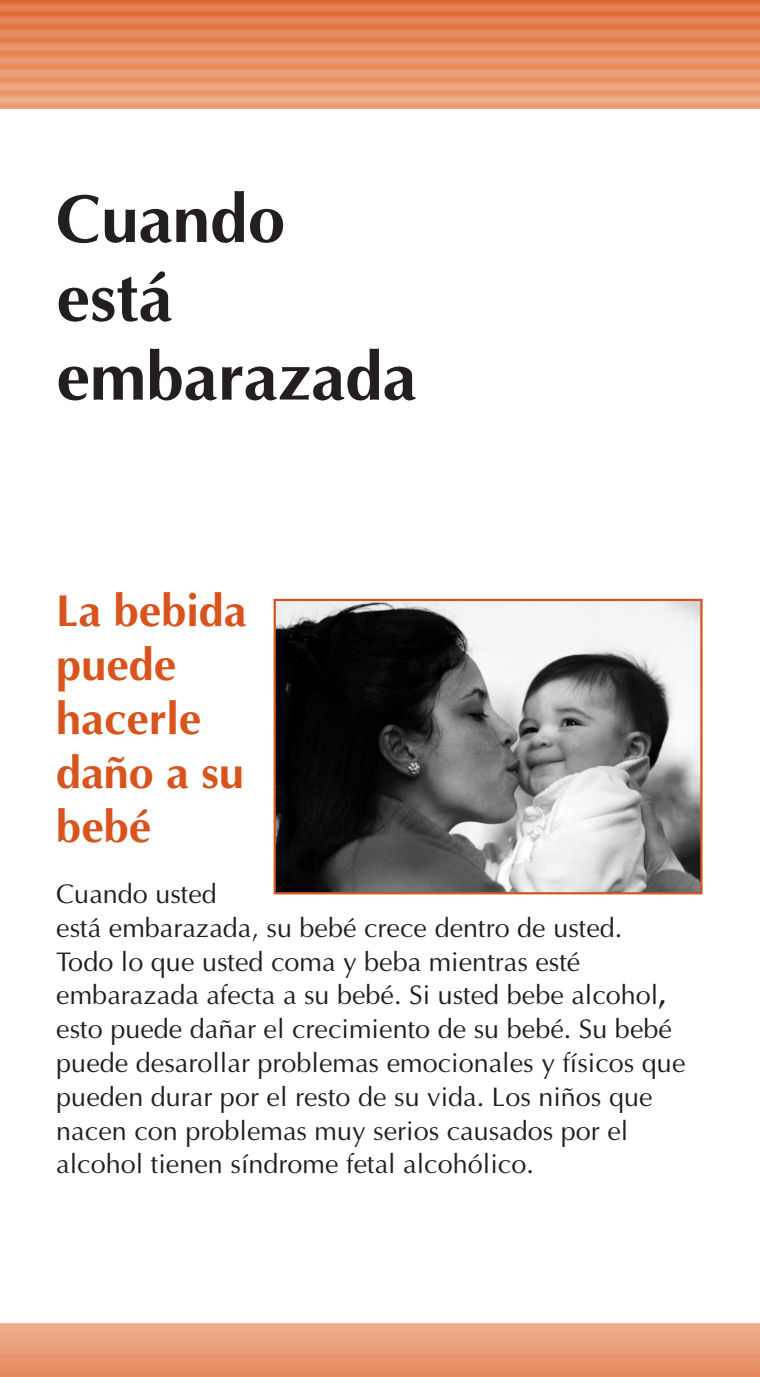
<style>
.page{position:relative;width:760px;height:1377px;background:#fff}
.page>*{position:absolute;margin:0;border:0;box-sizing:border-box;transform-origin:0 0}
.t1{font:700 67.5px/78.8px "Optima";color:#231f20}
.t2{font:700 45px/54px "Optima";color:#d9531c}
.t3{font:27px/33.8px "Optima";color:#231f20}
.s1{font-weight:700}
</style>
<div class="page">
<div style="left:0;top:0;width:759px;height:5px;background:#dc642e"></div>
<div style="left:0;top:3px;width:759px;height:5px;background:#df7140"></div>
<div style="left:0;top:4px;width:759px;height:5px;background:#e27f51"></div>
<div style="left:0;top:6px;width:759px;height:5px;background:#e38357"></div>
<div style="left:0;top:9px;width:759px;height:5px;background:#e28052"></div>
<div style="left:0;top:10px;width:759px;height:5px;background:#e17c4c"></div>
<div style="left:0;top:11px;width:759px;height:5px;background:#e07542"></div>
<div style="left:0;top:12px;width:759px;height:5px;background:#de6c36"></div>
<div style="left:0;top:16px;width:759px;height:5px;background:#e17846"></div>
<div style="left:0;top:17px;width:759px;height:5px;background:#e38557"></div>
<hr style="left:0;top:19px;width:759px;height:4px;background:#e4895d">
<div style="left:0;top:23px;width:759px;height:5px;background:#e38355"></div>
<div style="left:0;top:24px;width:759px;height:5px;background:#e17d4d"></div>
<div style="left:0;top:25px;width:759px;height:5px;background:#e0733f"></div>
<div style="left:0;top:29px;width:759px;height:5px;background:#e27d4c"></div>
<div style="left:0;top:30px;width:759px;height:5px;background:#e58a5e"></div>
<hr style="left:0;top:32px;width:759px;height:4px;background:#e68e64">
<div style="left:0;top:36px;width:759px;height:5px;background:#e58a5e"></div>
<div style="left:0;top:37px;width:759px;height:5px;background:#e48457"></div>
<div style="left:0;top:38px;width:759px;height:5px;background:#e27a48"></div>
<div style="left:0;top:42px;width:759px;height:5px;background:#e38153"></div>
<div style="left:0;top:43px;width:759px;height:5px;background:#e4885c"></div>
<div style="left:0;top:44px;width:759px;height:5px;background:#e7946d"></div>
<div style="left:0;top:49px;width:759px;height:5px;background:#e69067"></div>
<div style="left:0;top:50px;width:759px;height:5px;background:#e58c61"></div>
<div style="left:0;top:51px;width:759px;height:5px;background:#e38658"></div>
<div style="left:0;top:52px;width:759px;height:5px;background:#e48352"></div>
<div style="left:0;top:56px;width:759px;height:5px;background:#e78f63"></div>
<div style="left:0;top:57px;width:759px;height:5px;background:#e99973"></div>
<div style="left:0;top:62px;width:759px;height:5px;background:#e89870"></div>
<div style="left:0;top:63px;width:759px;height:5px;background:#e7946a"></div>
<div style="left:0;top:64px;width:759px;height:5px;background:#e68e63"></div>
<div style="left:0;top:65px;width:759px;height:5px;background:#e68a5c"></div>
<div style="left:0;top:69px;width:759px;height:5px;background:#e8946a"></div>
<div style="left:0;top:70px;width:759px;height:5px;background:#ea9f79"></div>
<div style="left:0;top:75px;width:759px;height:5px;background:#eb9f79"></div>
<div style="left:0;top:76px;width:759px;height:5px;background:#ea9b74"></div>
<div style="left:0;top:77px;width:759px;height:5px;background:#e9966d"></div>
<div style="left:0;top:78px;width:759px;height:5px;background:#e89065"></div>
<div style="left:0;top:82px;width:759px;height:5px;background:#e99a71"></div>
<div style="left:0;top:83px;width:759px;height:5px;background:#eba37e"></div>
<hr style="left:0;top:85px;width:759px;height:4px;background:#eca683">
<div style="left:0;top:89px;width:759px;height:5px;background:#eca27d"></div>
<div style="left:0;top:90px;width:759px;height:5px;background:#eb9e76"></div>
<div style="left:0;top:91px;width:759px;height:5px;background:#ea986e"></div>
<div style="left:0;top:95px;width:759px;height:5px;background:#ea9f78"></div>
<div style="left:0;top:96px;width:759px;height:5px;background:#eda580"></div>
<div style="left:0;top:97px;width:759px;height:5px;background:#eead8b"></div>
<div style="left:0;top:102px;width:759px;height:5px;background:#eda986"></div>
<div style="left:0;top:103px;width:759px;height:5px;background:#eca580"></div>
<hr style="left:0;top:104px;width:759px;height:4px;background:#ec9f77">
<hr style="left:0;top:1372px;width:759px;height:4px;background:#e4865a">
<hr style="left:0;top:1370px;width:759px;height:4px;background:#e58d62">
<hr style="left:0;top:1369px;width:759px;height:4px;background:#e3885d">
<hr style="left:0;top:1368px;width:759px;height:4px;background:#e58f66">
<hr style="left:0;top:1367px;width:759px;height:4px;background:#e48b60">
<hr style="left:0;top:1363px;width:759px;height:4px;background:#e6926a">
<hr style="left:0;top:1362px;width:759px;height:4px;background:#e58e64">
<hr style="left:0;top:1361px;width:759px;height:4px;background:#e7936c">
<hr style="left:0;top:1360px;width:759px;height:4px;background:#e69066">
<hr style="left:0;top:1358px;width:759px;height:4px;background:#e7946d">
<hr style="left:0;top:1357px;width:759px;height:4px;background:#e69169">
<hr style="left:0;top:1356px;width:759px;height:4px;background:#e89871">
<hr style="left:0;top:1355px;width:759px;height:4px;background:#e7936b">
<hr style="left:0;top:1354px;width:759px;height:4px;background:#e89771">
<hr style="left:0;top:1353px;width:759px;height:4px;background:#e7946c">
<hr style="left:0;top:1351px;width:759px;height:4px;background:#e99c74">
<hr style="left:0;top:1350px;width:759px;height:4px;background:#e9986f">
<hr style="left:0;top:1349px;width:759px;height:4px;background:#ea9d78">
<hr style="left:0;top:1348px;width:759px;height:4px;background:#e99872">
<hr style="left:0;top:1347px;width:759px;height:4px;background:#e99c76">
<hr style="left:0;top:1344px;width:759px;height:4px;background:#eaa17c">
<hr style="left:0;top:1343px;width:759px;height:4px;background:#e99e77">
<hr style="left:0;top:1342px;width:759px;height:4px;background:#eba27e">
<hr style="left:0;top:1341px;width:759px;height:4px;background:#ea9e79">
<hr style="left:0;top:1339px;width:759px;height:4px;background:#eba17e">
<hr style="left:0;top:1337px;width:759px;height:4px;background:#eca783">
<hr style="left:0;top:1336px;width:759px;height:4px;background:#eba27e">
<hr style="left:0;top:1335px;width:759px;height:4px;background:#eca684">
<hr style="left:0;top:1334px;width:759px;height:4px;background:#eba37f">
<hr style="left:0;top:1332px;width:759px;height:4px;background:#eda987">
<hr style="left:0;top:1331px;width:759px;height:4px;background:#eda583">
<hr style="left:0;top:1330px;width:759px;height:4px;background:#eeab89">
<hr style="left:0;top:1329px;width:759px;height:4px;background:#eca784">
<hr style="left:0;top:1328px;width:759px;height:4px;background:#edaa88">
<hr style="left:0;top:1325px;width:759px;height:4px;background:#efae8e">
<hr style="left:0;top:1324px;width:759px;height:4px;background:#eeac8a">
<hr style="left:0;top:1323px;width:759px;height:4px;background:#efb090">
<hr style="left:0;top:1323px;width:759px;height:3px;background:#eb9e75">
<img style="left:276px;top:601px;width:423px;height:290px">
<div style="left:273px;top:598px;width:429px;height:296px;border:2px solid #d9531c"></div>
<h1 class="t1" style="left:56px;top:179px;width:362px">Cuando está embarazada</h1>
<h2 class="t2" style="left:56px;top:583px;width:192px">La bebida puede hacerle daño a su bebé</h2>
<p class="t3" style="left:56px;top:877px;width:630px">Cuando usted<br>está embarazada, su bebé crece dentro de usted.<br>Todo lo que usted coma y beba mientras esté embarazada afecta a su bebé. Si usted bebe alcohol<span class="s1">, </span>esto puede dañar el crecimiento de su bebé. Su bebé puede desarollar problemas emocionales y físicos que pueden durar por el resto de su vida. Los niños que nacen con problemas muy serios causados por el alcohol tienen síndrome fetal alcohólico.</p>
</div>
